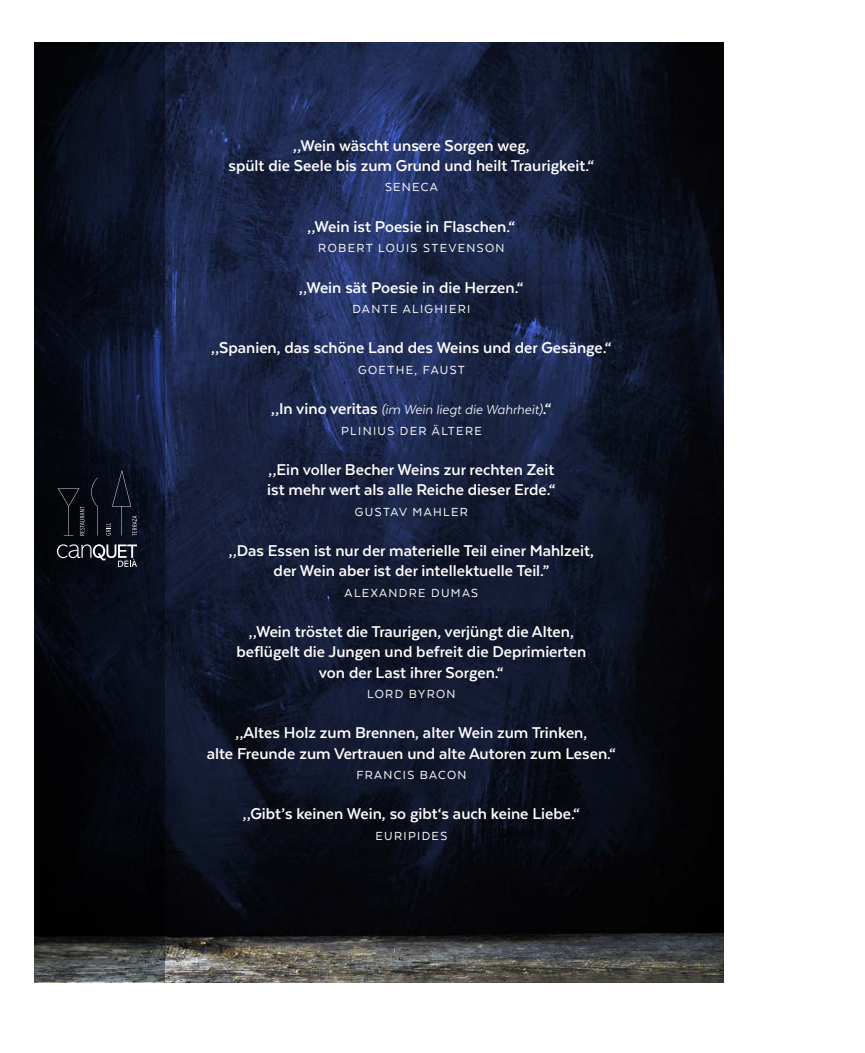
<style>
.page{position:relative;width:865px;height:1053px;background:#fff}
.page>*{position:absolute;margin:0;border:0;box-sizing:border-box;transform-origin:0 0}
.t1{font:700 18px/20.2px "Texta";color:#fff;text-align:center}
.t2{font:italic 15px "Texta";color:#fff}
.t3{font:13.5px "Texta";letter-spacing:.1em;color:#fff}
.s1{font-weight:700;font-style:normal;font-size:18px}
</style>
<div class="page">
<img style="left:165px;top:43px;width:558px;height:938px">
<svg style="left:34px;top:43px;width:131px;height:938px;background:#0b0e1a"></svg>
<svg style="left:57px;top:544px;width:80px;height:23px;background:#3d3f46"></svg>
<svg style="left:58px;top:477px;width:40px;height:58px;background:#0f1116"></svg>
<svg style="left:106px;top:470px;width:31px;height:65px;background:#131824"></svg>
<p class="t1" style="left:228px;top:135px;width:367px">„Wein wäscht unsere Sorgen weg,<br>spült die Seele bis zum Grund und heilt Traurigkeit.“</p>
<p class="t3" style="left:385px;top:180px;width:54px">SENECA</p>
<p class="t1" style="left:307px;top:216px;width:209px">„Wein ist Poesie in Flaschen.“</p>
<p class="t3" style="left:318px;top:241px;width:188px">ROBERT LOUIS STEVENSON</p>
<p class="t1" style="left:299px;top:277px;width:226px">„Wein sät Poesie in die Herzen.“</p>
<p class="t3" style="left:352px;top:302px;width:120px">DANTE ALIGHIERI</p>
<p class="t1" style="left:211px;top:338px;width:402px">„Spanien, das schöne Land des Weins und der Gesänge.“</p>
<p class="t3" style="left:358px;top:363px;width:108px">GOETHE, FAUST</p>
<p class="t2" style="left:271px;top:402px;width:282px"><span class="s1">„In vino veritas</span> (im Wein liegt die Wahrheit)<span class="s1">.“</span></p>
<p class="t3" style="left:341px;top:423px;width:142px">PLINIUS DER ÄLTERE</p>
<p class="t1" style="left:267px;top:459px;width:290px;text-align:left">„Ein voller Becher Weins zur rechten Zeit ist mehr wert als alle Reiche dieser Erde.“</p>
<p class="t3" style="left:355px;top:504px;width:114px">GUSTAV MAHLER</p>
<p class="t1" style="left:229px;top:540px;width:366px">„Das Essen ist nur der materielle Teil einer Mahlzeit, der Wein aber ist der intellektuelle Teil.”</p>
<p class="t3" style="left:344px;top:585px;width:135px">ALEXANDRE DUMAS</p>
<p class="t1" style="left:236px;top:621px;width:351px">„Wein tröstet die Traurigen, verjüngt die Alten, beflügelt die Jungen und befreit die Deprimierten von der Last ihrer Sorgen.“</p>
<p class="t3" style="left:367px;top:687px;width:90px">LORD BYRON</p>
<p class="t1" style="left:207px;top:722px;width:411px">„Altes Holz zum Brennen, alter Wein zum Trinken,<br>alte Freunde zum Vertrauen und alte Autoren zum Lesen.“</p>
<p class="t3" style="left:356px;top:768px;width:112px">FRANCIS BACON</p>
<p class="t1" style="left:243px;top:803px;width:339px">„Gibt’s keinen Wein, so gibt‘s auch keine Liebe.“</p>
<p class="t3" style="left:375px;top:828px;width:73px">EURIPIDES</p>
</div>
